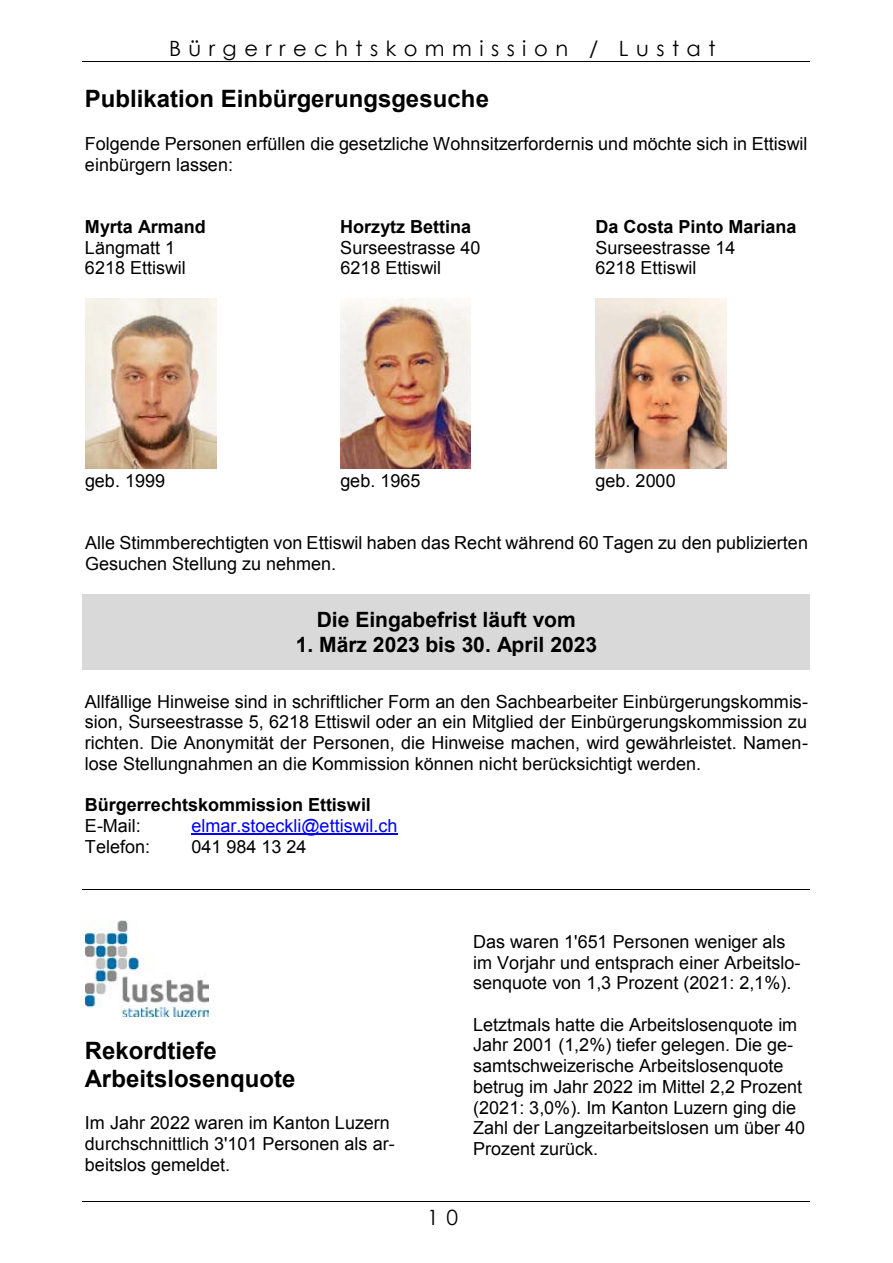
<style>
.page{position:relative;width:893px;height:1263px;background:#fff}
.page>*{position:absolute;margin:0;border:0;box-sizing:border-box;transform-origin:0 0}
.t1{font:700 24px/27.6px "Arial";color:#000}
.t2{font:700 21px "Arial";color:#000}
.t3{font:21px "Century Gothic";letter-spacing:.355em;color:#000}
.t4{font:18px/20.7px "Arial";color:#000}
.t5{font:700 18px "Arial";color:#000}
.t6{font:18px "Arial";color:#00f}
</style>
<div class="page">
<hr style="left:83px;top:61px;width:727px;height:1px;background:#000">
<hr style="left:83px;top:1201px;width:727px;height:1px;background:#000">
<div style="left:83px;top:594px;width:727px;height:14px;background:#d9d9d9"></div>
<div style="left:83px;top:608px;width:727px;height:24px;background:#d9d9d9"></div>
<div style="left:83px;top:632px;width:727px;height:24px;background:#d9d9d9"></div>
<div style="left:83px;top:656px;width:727px;height:14px;background:#d9d9d9"></div>
<hr style="left:191px;top:834px;width:207px;height:1px;background:#00f">
<hr style="left:83px;top:889px;width:727px;height:1px;background:#000">
<img style="left:85px;top:299px;width:131px;height:170px">
<img style="left:340px;top:299px;width:130px;height:170px">
<img style="left:595px;top:299px;width:132px;height:170px">
<img style="left:85px;top:921px;width:123px;height:95px">
<p class="t3" style="left:169px;top:33px;width:548px">Bürgerrechtskommission / Lustat</p>
<h1 class="t1" style="left:85px;top:85px;width:406px">Publikation Einbürgerungsgesuche</h1>
<p class="t4" style="left:85px;top:134px;width:724px">Folgende Personen erfüllen die gesetzliche Wohnsitzerfordernis und möchte sich in Ettiswil einbürgern lassen:</p>
<p class="t5" style="left:85px;top:217px;width:122px">Myrta Armand</p>
<p class="t5" style="left:340px;top:217px;width:132px">Horzytz Bettina</p>
<p class="t5" style="left:595px;top:217px;width:202px">Da Costa Pinto Mariana</p>
<p class="t4" style="left:85px;top:237px;width:92px">Längmatt 1</p>
<p class="t4" style="left:340px;top:237px;width:142px">Surseestrasse 40</p>
<p class="t4" style="left:595px;top:237px;width:142px">Surseestrasse 14</p>
<p class="t4" style="left:85px;top:258px;width:102px">6218 Ettiswil</p>
<p class="t4" style="left:340px;top:258px;width:102px">6218 Ettiswil</p>
<p class="t4" style="left:595px;top:258px;width:102px">6218 Ettiswil</p>
<p class="t4" style="left:85px;top:471px;width:82px">geb. 1999</p>
<p class="t4" style="left:340px;top:471px;width:82px">geb. 1965</p>
<p class="t4" style="left:595px;top:471px;width:82px">geb. 2000</p>
<p class="t4" style="left:85px;top:533px;width:724px">Alle Stimmberechtigten von Ettiswil haben das Recht während 60 Tagen zu den publizierten<br>Gesuchen Stellung zu nehmen.</p>
<p class="t2" style="left:317px;top:609px;width:260px">Die Eingabefrist läuft vom</p>
<p class="t2" style="left:296px;top:633px;width:303px">1. März 2023 bis 30. April 2023</p>
<p class="t4" style="left:85px;top:691px;width:725px;text-align:justify">Allfällige Hinweise sind in schriftlicher Form an den Sachbearbeiter Einbürgerungskommis&shy;sion, Surseestrasse 5, 6218 Ettiswil oder an ein Mitglied der Einbürgerungskommission zu richten. Die Anonymität der Personen, die Hinweise machen, wird gewährleistet. Namen&shy;lose Stellungnahmen an die Kommission können nicht berücksichtigt werden.</p>
<p class="t5" style="left:85px;top:795px;width:288px">Bürgerrechtskommission Ettiswil</p>
<p class="t4" style="left:85px;top:815px;width:57px">E-Mail:</p>
<p class="t6" style="left:191px;top:816px;width:208px">elmar.stoeckli@ettiswil.ch</p>
<p class="t4" style="left:85px;top:836px;width:67px">Telefon:</p>
<p class="t4" style="left:191px;top:836px;width:117px">041 984 13 24</p>
<h1 class="t1" style="left:85px;top:1037px;width:212px">Rekordtiefe<br>Arbeitslosenquote</h1>
<p class="t4" style="left:85px;top:1113px;width:311px">Im Jahr 2022 waren im Kanton Luzern durchschnittlich 3'101 Personen als ar&shy;beitslos gemeldet.</p>
<p class="t4" style="left:473px;top:932px;width:329px">Das waren 1'651 Personen weniger als im Vorjahr und entsprach einer Arbeitslo&shy;senquote von 1,3 Prozent (2021: 2,1%).</p>
<p class="t4" style="left:473px;top:1014px;width:334px">Letztmals hatte die Arbeitslosenquote im Jahr 2001 (1,2%) tiefer gelegen. Die ge&shy;samtschweizerische Arbeitslosenquote betrug im Jahr 2022 im Mittel 2,2 Prozent (2021: 3,0%). Im Kanton Luzern ging die Zahl der Langzeitarbeitslosen um über 40<br>Prozent zurück.</p>
<p class="t3" style="left:427px;top:1202px;width:32px">1 0</p>
</div>
